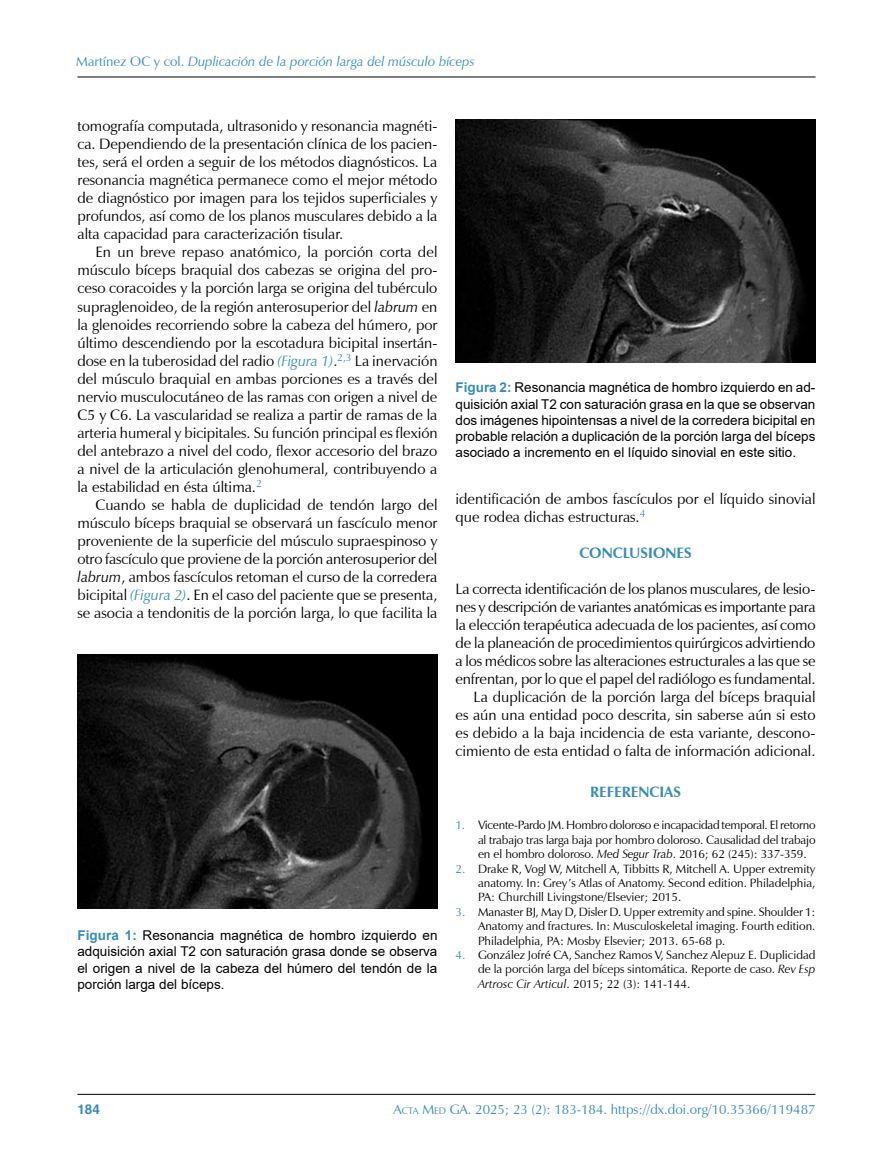
<style>
.page{position:relative;width:893px;height:1170px;background:#fff}
.page>*{position:absolute;margin:0;border:0;box-sizing:border-box;transform-origin:0 0}
.t1{font:15px/18px "Zapf Humanist 601 BT";color:#000;text-align:justify}
.t2{font:700 15px "Zapf Humanist 601 BT";color:#378cb9}
.t3{font:13.5px/16.2px "Arial";color:#000;text-align:justify}
.t4{font:13.5px "Zapf Humanist 601 BT";color:#378cb9}
.t5{font:italic 13.5px "Zapf Humanist 601 BT";color:#378cb9}
.t6{font:700 13.5px "Helvetica";color:#378cb9}
.t7{font:12px/14.4px "Zapf Humanist 601 BT";color:#000;text-align:justify}
.s1{font-style:normal}
.s2{font-style:italic}
.s3{font-style:italic;color:#378cb9}
.s4{font-weight:700;color:#378cb9}
.s5{color:#378cb9}
.s6{font-style:inherit}
.s7{font-size:9.45px}
</style>
<div class="page">
<hr style="left:77px;top:77px;width:738px;height:1px;background:#000">
<hr style="left:77px;top:1093px;width:738px;height:1px;background:#000">
<img style="left:77px;top:654px;width:360px;height:254px">
<img style="left:455px;top:120px;width:360px;height:242px">
<p class="t5" style="left:76px;top:53px;width:400px"><span class="s1">Martínez OC y col.</span> Duplicación de la porción larga del músculo bíceps</p>
<p class="t1" style="left:77px;top:117px;width:362px">tomografía computada, ultrasonido y resonancia magnéti&shy;ca. Dependiendo de la presentación clínica de los pacien&shy;tes, será el orden a seguir de los métodos diagnósticos. La resonancia magnética permanece como el mejor método de diagnóstico por imagen para los tejidos superficiales y profundos, así como de los planos musculares debido a la alta capacidad para caracterización tisular.</p>
<p class="t1" style="left:77px;top:243px;width:362px;text-indent:18px">En un breve repaso anatómico, la porción corta del músculo bíceps braquial dos cabezas se origina del pro&shy;ceso coracoides y la porción larga se origina del tubérculo supraglenoideo, de la región anterosuperior del <span class="s2">labrum</span> en la glenoides recorriendo sobre la cabeza del húmero, por último descendiendo por la escotadura bicipital insertán&shy;dose en la tuberosidad del radio <span class="s3">(Figura 1)</span>.<sup>2,3</sup> La inervación del músculo braquial en ambas porciones es a través del nervio musculocutáneo de las ramas con origen a nivel de C5 y C6. La vascularidad se realiza a partir de ramas de la arteria humeral y bicipitales. Su función principal es flexión del antebrazo a nivel del codo, flexor accesorio del brazo a nivel de la articulación glenohumeral, contribuyendo a la estabilidad en ésta última.<sup>2</sup></p>
<p class="t1" style="left:77px;top:495px;width:362px;text-indent:18px">Cuando se habla de duplicidad de tendón largo del músculo bíceps braquial se observará un fascículo menor proveniente de la superficie del músculo supraespinoso y otro fascículo que proviene de la porción anterosuperior del <span class="s2">labrum</span>, ambos fascículos retoman el curso de la corredera bicipital <span class="s3">(Figura 2)</span>. En el caso del paciente que se presenta, se asocia a tendonitis de la porción larga, lo que facilita la</p>
<p class="t1" style="left:455px;top:490px;width:362px">identificación de ambos fascículos por el líquido sinovial que rodea dichas estructuras.<sup>4</sup></p>
<p class="t3" style="left:455px;top:379px;width:361px"><span class="s4">Figura 2:</span> Resonancia magnética de hombro izquierdo en ad&shy;quisición axial T2 con saturación grasa en la que se observan dos imágenes hipointensas a nivel de la corredera bicipital en probable relación a duplicación de la porción larga del bíceps asociado a incremento en el líquido sinovial en este sitio.</p>
<p class="t2" style="left:579px;top:544px;width:114px">CONCLUSIONES</p>
<p class="t1" style="left:455px;top:580px;width:362px;text-align:right">La correcta identificación de los planos musculares, de lesio&shy;nes y descripción de variantes anatómicas es importante para la elección terapéutica adecuada de los pacientes, así como de la planeación de procedimientos quirúrgicos advirtiendo a los médicos sobre las alteraciones estructurales a las que se enfrentan, por lo que el papel del radiólogo es fundamental.<br>La duplicación de la porción larga del bíceps braquial<br>es aún una entidad poco descrita, sin saberse aún si esto es debido a la baja incidencia de esta variante, descono&shy;cimiento de esta entidad o falta de información adicional.</p>
<p class="t2" style="left:590px;top:782px;width:92px">REFERENCIAS</p>
<p class="t7" style="left:478px;top:818px;width:339px;text-indent:-22px"><span class="s5">1.</span> Vicente-Pardo JM. Hombro doloroso e incapacidad temporal. El retorno al trabajo tras larga baja por hombro doloroso. Causalidad del trabajo en el hombro doloroso. <span class="s2">Med Segur Trab</span>. 2016; 62 (245): 337-359.</p>
<p class="t7" style="left:478px;top:861px;width:339px;text-indent:-22px"><span class="s5">2.</span> Drake R, Vogl W, Mitchell A, Tibbitts R, Mitchell A. Upper extremity anatomy. In: Grey’s Atlas of Anatomy. Second edition. Philadelphia, PA: Churchill Livingstone/Elsevier; 2015.</p>
<p class="t7" style="left:478px;top:904px;width:339px;text-indent:-22px"><span class="s5">3.</span> Manaster BJ, May D, Disler D. Upper extremity and spine. Shoulder 1:<br>Anatomy and fractures. In: Musculoskeletal imaging. Fourth edition.<br>Philadelphia, PA: Mosby Elsevier; 2013. 65-68 p.</p>
<p class="t7" style="left:478px;top:947px;width:339px;text-indent:-22px"><span class="s5">4.</span> González Jofré CA, Sanchez Ramos V, Sanchez Alepuz E. Duplicidad de la porción larga del bíceps sintomática. Reporte de caso. <span class="s2">Rev Esp Artrosc Cir Articul</span>. 2015; 22 (3): 141-144.</p>
<p class="t3" style="left:77px;top:927px;width:362px"><span class="s4">Figura 1:</span> Resonancia magnética de hombro izquierdo en adquisición axial T2 con saturación grasa donde se observa el origen a nivel de la cabeza del húmero del tendón de la porción larga del bíceps.</p>
<p class="t6" style="left:77px;top:1097px;width:24px">184</p>
<p class="t4" style="left:394px;top:1101px;width:423px"><span class="s6">A</span><span class="s7">CTA</span> <span class="s6">M</span><span class="s7">ED</span> <span class="s6">GA. 2025; 23 (2): 183-184.</span> https://dx.doi.org/10.35366/119487</p>
</div>
